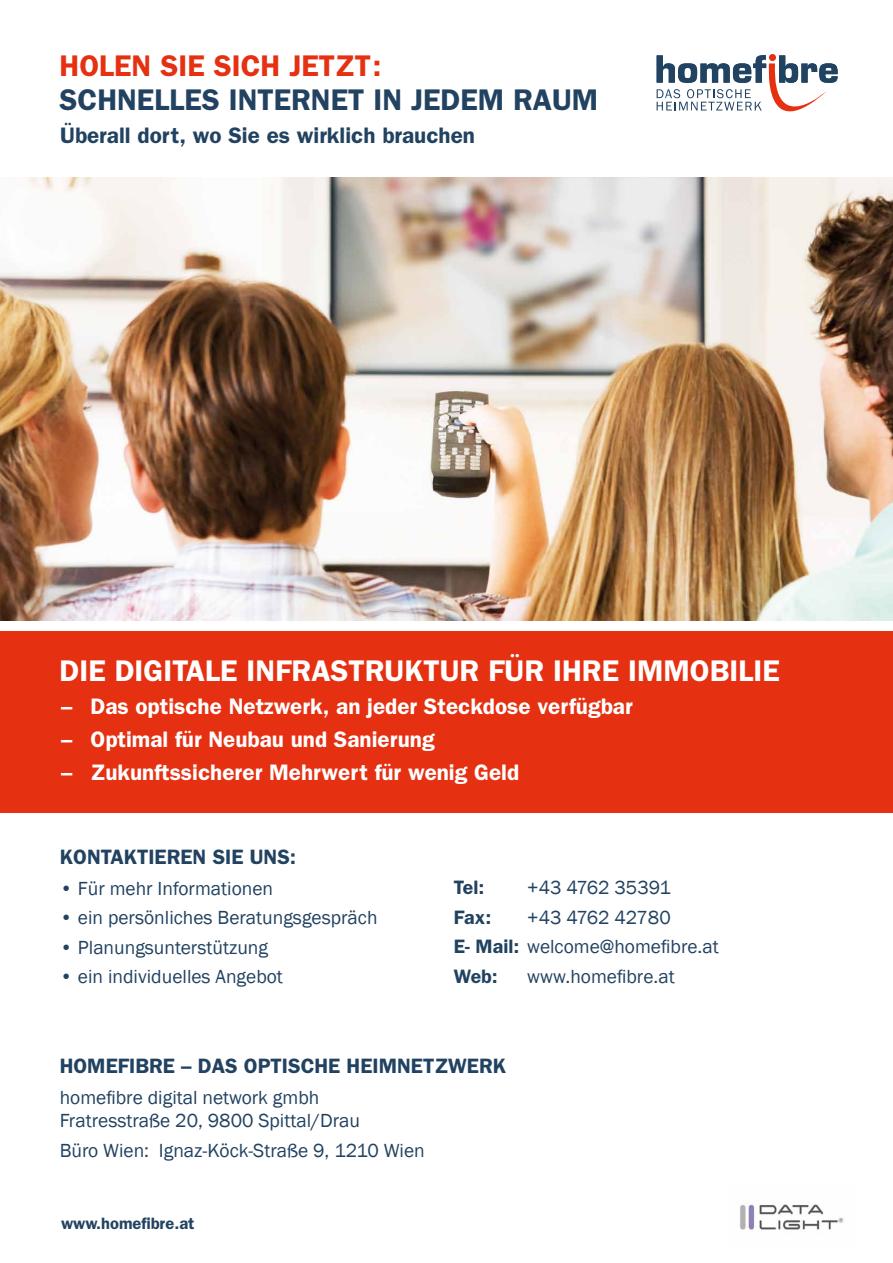
<style>
.page{position:relative;width:893px;height:1263px;background:#fff}
.page>*{position:absolute;margin:0;border:0;box-sizing:border-box;transform-origin:0 0}
.t1{font:600 30px "Franklin Gothic";color:#fff}
.t2{font:600 30px "Franklin Gothic";color:#224261}
.t3{font:600 30px "Franklin Gothic";color:#e53012}
.t4{font:600 22.5px "Franklin Gothic";color:#fff}
.t5{font:600 22.5px "Franklin Gothic";color:#224261}
.t6{font:600 20.85px "Franklin Gothic";color:#224261}
.t7{font:19.5px/29.4px "Franklin Gothic";color:#224261}
.t8{font:600 19.5px "Franklin Gothic";color:#224261}
.t9{font:600 16.5px "Franklin Gothic";color:#224261}
.s1{font-weight:600}
</style>
<div class="page">
<div style="left:0;top:631px;width:893px;height:182px;background:#e53012"></div>
<img style="left:0;top:178px;width:893px;height:443px">
<img style="left:740px;top:1204px;width:104px;height:26px">
<svg style="left:657px;top:55px;width:181px;height:57px"></svg>
<h1 class="t3" style="left:60px;top:48px;width:323px">HOLEN SIE SICH JETZT:</h1>
<h1 class="t2" style="left:60px;top:82px;width:540px">SCHNELLES INTERNET IN JEDEM RAUM</h1>
<p class="t5" style="left:60px;top:122px;width:416px">Überall dort, wo Sie es wirklich brauchen</p>
<h1 class="t1" style="left:60px;top:653px;width:722px">DIE DIGITALE INFRASTRUKTUR FÜR IHRE IMMOBILIE</h1>
<p class="t4" style="left:61px;top:693px;width:573px">– Das optische Netzwerk, an jeder Steckdose verfügbar</p>
<p class="t4" style="left:61px;top:726px;width:375px">– Optimal für Neubau und Sanierung</p>
<p class="t4" style="left:61px;top:759px;width:459px">– Zukunftssicherer Mehrwert für wenig Geld</p>
<p class="t6" style="left:60px;top:844px;width:238px">KONTAKTIEREN SIE UNS:</p>
<p class="t7" style="left:60px;top:874px;width:215px">• Für mehr Informationen</p>
<p class="t7" style="left:60px;top:903px;width:319px">• ein persönliches Beratungsgespräch</p>
<p class="t7" style="left:60px;top:933px;width:210px">• Planungsunterstützung</p>
<p class="t7" style="left:60px;top:962px;width:224px">• ein individuelles Angebot</p>
<p class="t8" style="left:454px;top:876px;width:32px">Tel:</p>
<p class="t7" style="left:527px;top:873px;width:145px">+43 4762 35391</p>
<p class="t8" style="left:454px;top:905px;width:39px">Fax:</p>
<p class="t7" style="left:454px;top:903px;width:266px;text-indent:73px">+43 4762 42780<br><span class="s1">E- Mail:</span> welcome@homefibre.at<br><span class="s1">Web:</span></p>
<p class="t7" style="left:527px;top:962px;width:149px">www.homefibre.at</p>
<p class="t6" style="left:60px;top:1053px;width:448px">HOMEFIBRE – DAS OPTISCHE HEIMNETZWERK</p>
<p class="t7" style="left:60px;top:1086px;width:302px;line-height:23.4px">homefibre digital network gmbh<br>Fratresstraße 20, 9800 Spittal/Drau</p>
<p class="t7" style="left:60px;top:1136px;width:367px">Büro Wien: Ignaz-Köck-Straße 9, 1210 Wien</p>
<p class="t9" style="left:61px;top:1213px;width:135px">www.homefibre.at</p>
</div>
